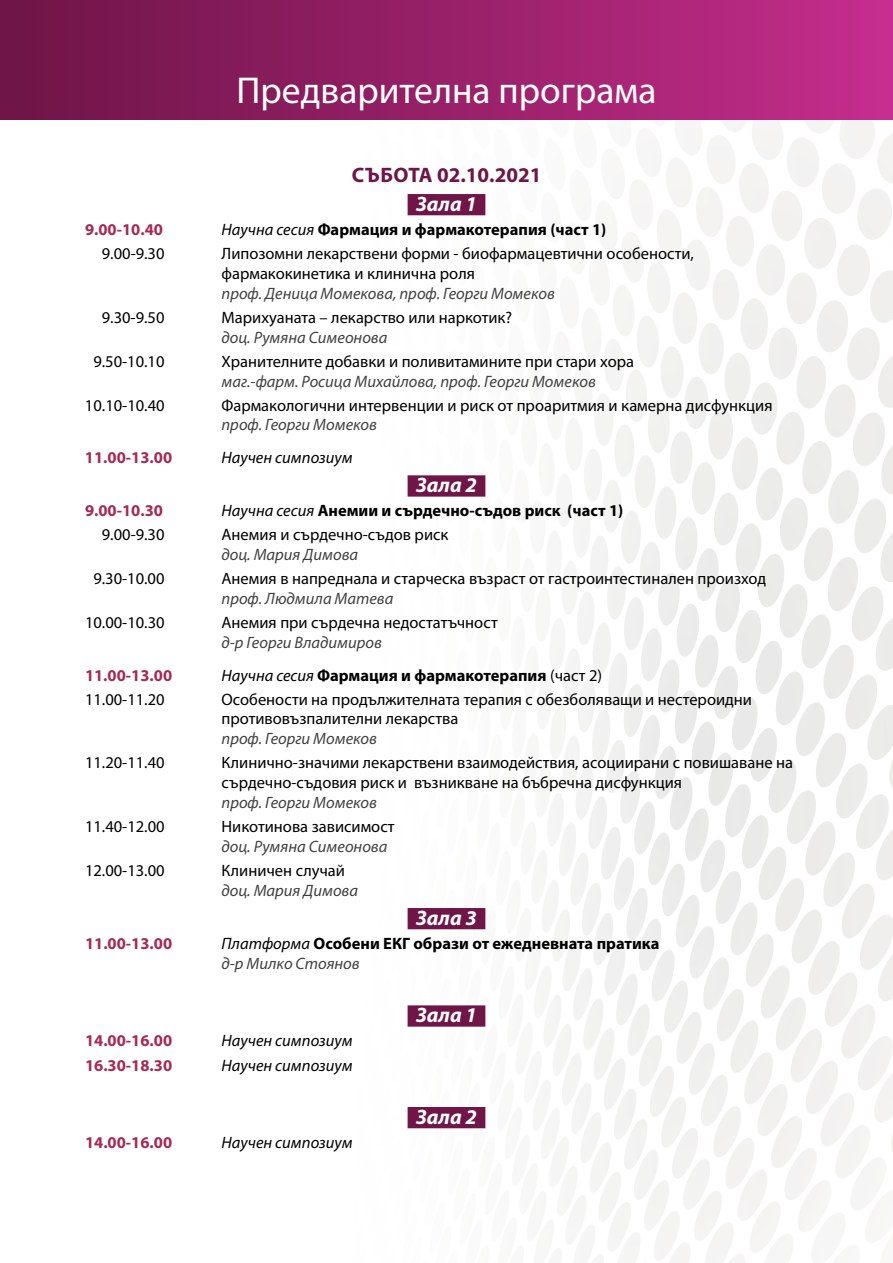
<style>
.page{position:relative;width:893px;height:1263px;background:#fff}
.page>*{position:absolute;margin:0;border:0;box-sizing:border-box;transform-origin:0 0}
.t1{font:37.5px "Myriad Pro";color:#fff}
.t2{font:italic 700 21px "Myriad Pro";color:#fff}
.t3{font:700 21px "Myriad Pro";color:#6f1547}
.t4{font:16.5px/19.8px "Myriad Pro";color:#000}
.t5{font:italic 16.5px "Myriad Pro";color:#414042}
.t6{font:700 16.5px/19.8px "Myriad Pro";color:#000}
.t7{font:700 16.5px "Myriad Pro";color:#a62a52}
.t8{font:italic 16.5px "Myriad Pro";color:#000}
.s1{font-weight:400;font-style:italic}
.s2{font-weight:400}
.s3{font-weight:400;font-style:italic;color:#414042}
</style>
<div class="page">
<div style="left:0;top:119px;width:893px;height:1144px;background:linear-gradient(to right,#fff,#f5f5f5)"></div>
<div style="left:0;top:0;width:893px;height:119px;background:linear-gradient(to right,#6d1446,#c52d8c)"></div>
<div style="left:408px;top:194px;width:77px;height:21px;background:#6f1547"></div>
<div style="left:408px;top:475px;width:77px;height:22px;background:#6f1547"></div>
<div style="left:408px;top:908px;width:77px;height:21px;background:#6f1547"></div>
<div style="left:408px;top:1005px;width:77px;height:22px;background:#6f1547"></div>
<div style="left:408px;top:1107px;width:77px;height:21px;background:#6f1547"></div>
<h1 class="t1" style="left:237px;top:67px;width:421px">Предварителна програма</h1>
<p class="t3" style="left:352px;top:161px;width:191px">СЪБОТА 02.10.2021</p>
<p class="t2" style="left:416px;top:190px;width:62px">Зала 1</p>
<p class="t7" style="left:85px;top:219px;width:79px">9.00-10.40</p>
<p class="t6" style="left:222px;top:219px;width:386px"><span class="s1">Научна сесия</span> Фармация и фармакотерапия (част 1)</p>
<p class="t4" style="left:102px;top:243px;width:64px">9.00-9.30</p>
<p class="t4" style="left:222px;top:243px;width:474px">Липозомни лекарствени форми - биофармацевтични особености, фармакокинетика и клинична роля</p>
<p class="t5" style="left:222px;top:283px;width:335px">проф. Деница Момекова, проф. Георги Момеков</p>
<p class="t4" style="left:102px;top:307px;width:64px">9.30-9.50</p>
<p class="t4" style="left:222px;top:307px;width:292px">Марихуаната – лекарство или наркотик?</p>
<p class="t5" style="left:222px;top:327px;width:167px">доц. Румяна Симеонова</p>
<p class="t4" style="left:93px;top:351px;width:73px">9.50-10.10</p>
<p class="t4" style="left:221px;top:351px;width:414px">Хранителните добавки и поливитамините при стари хора</p>
<p class="t5" style="left:221px;top:371px;width:376px">маг.-фарм. Росица Михайлова, проф. Георги Момеков</p>
<p class="t4" style="left:85px;top:395px;width:81px">10.10-10.40</p>
<p class="t4" style="left:221px;top:395px;width:553px">Фармакологични интервенции и риск от проаритмия и камерна дисфункция</p>
<p class="t5" style="left:221px;top:415px;width:157px">проф. Георги Момеков</p>
<p class="t7" style="left:85px;top:447px;width:89px">11.00-13.00</p>
<p class="t8" style="left:221px;top:447px;width:133px">Научен симпозиум</p>
<p class="t2" style="left:416px;top:472px;width:62px">Зала 2</p>
<p class="t7" style="left:85px;top:500px;width:79px">9.00-10.30</p>
<p class="t6" style="left:222px;top:500px;width:403px"><span class="s1">Научна сесия</span> Анемии и сърдечно-съдов риск (част 1)</p>
<p class="t4" style="left:102px;top:525px;width:64px">9.00-9.30</p>
<p class="t4" style="left:222px;top:525px;width:228px">Анемия и сърдечно-съдов риск</p>
<p class="t5" style="left:222px;top:544px;width:138px">доц. Мария Димова</p>
<p class="t4" style="left:93px;top:569px;width:73px">9.30-10.00</p>
<p class="t4" style="left:222px;top:569px;width:546px">Анемия в напреднала и старческа възраст от гастроинтестинален произход</p>
<p class="t5" style="left:222px;top:588px;width:173px">проф. Людмила Матева</p>
<p class="t4" style="left:85px;top:612px;width:81px">10.00-10.30</p>
<p class="t4" style="left:222px;top:612px;width:278px">Анемия при сърдечна недостатъчност</p>
<p class="t5" style="left:222px;top:632px;width:162px">д-р Георги Владимиров</p>
<p class="t7" style="left:85px;top:664px;width:89px">11.00-13.00</p>
<p class="t6" style="left:222px;top:664px;width:382px"><span class="s1">Научна сесия</span> Фармация и фармакотерапия <span class="s2">(част 2)</span></p>
<p class="t4" style="left:85px;top:689px;width:81px">11.00-11.20</p>
<p class="t4" style="left:222px;top:689px;width:532px">Особености на продължителната терапия с обезболяващи и нестероидни противовъзпалителни лекарства</p>
<p class="t5" style="left:222px;top:728px;width:157px">проф. Георги Момеков</p>
<p class="t4" style="left:85px;top:752px;width:81px">11.20-11.40</p>
<p class="t4" style="left:222px;top:752px;width:573px">Клинично-значими лекарствени взаимодействия, асоциирани с повишаване на сърдечно-съдовия риск и възникване на бъбречна дисфункция</p>
<p class="t5" style="left:222px;top:792px;width:157px">проф. Георги Момеков</p>
<p class="t4" style="left:85px;top:816px;width:81px">11.40-12.00</p>
<p class="t4" style="left:222px;top:816px;width:175px">Никотинова зависимост</p>
<p class="t5" style="left:222px;top:836px;width:167px">доц. Румяна Симеонова</p>
<p class="t4" style="left:85px;top:860px;width:81px">12.00-13.00</p>
<p class="t4" style="left:222px;top:860px;width:125px">Клиничен случай</p>
<p class="t5" style="left:222px;top:880px;width:138px">доц. Мария Димова</p>
<p class="t2" style="left:416px;top:904px;width:62px">Зала 3</p>
<p class="t7" style="left:85px;top:933px;width:89px">11.00-13.00</p>
<p class="t6" style="left:222px;top:933px;width:439px"><span class="s1">Платформа</span> Особени ЕКГ образи от ежедневната пратика <span class="s3">д-р Милко Стоянов</span></p>
<p class="t2" style="left:416px;top:1002px;width:62px">Зала 1</p>
<p class="t7" style="left:85px;top:1030px;width:89px">14.00-16.00</p>
<p class="t8" style="left:222px;top:1031px;width:133px">Научен симпозиум</p>
<p class="t7" style="left:85px;top:1054px;width:89px">16.30-18.30</p>
<p class="t8" style="left:222px;top:1055px;width:133px">Научен симпозиум</p>
<p class="t2" style="left:416px;top:1103px;width:62px">Зала 2</p>
<p class="t7" style="left:85px;top:1132px;width:89px">14.00-16.00</p>
<p class="t8" style="left:222px;top:1132px;width:133px">Научен симпозиум</p>
</div>
